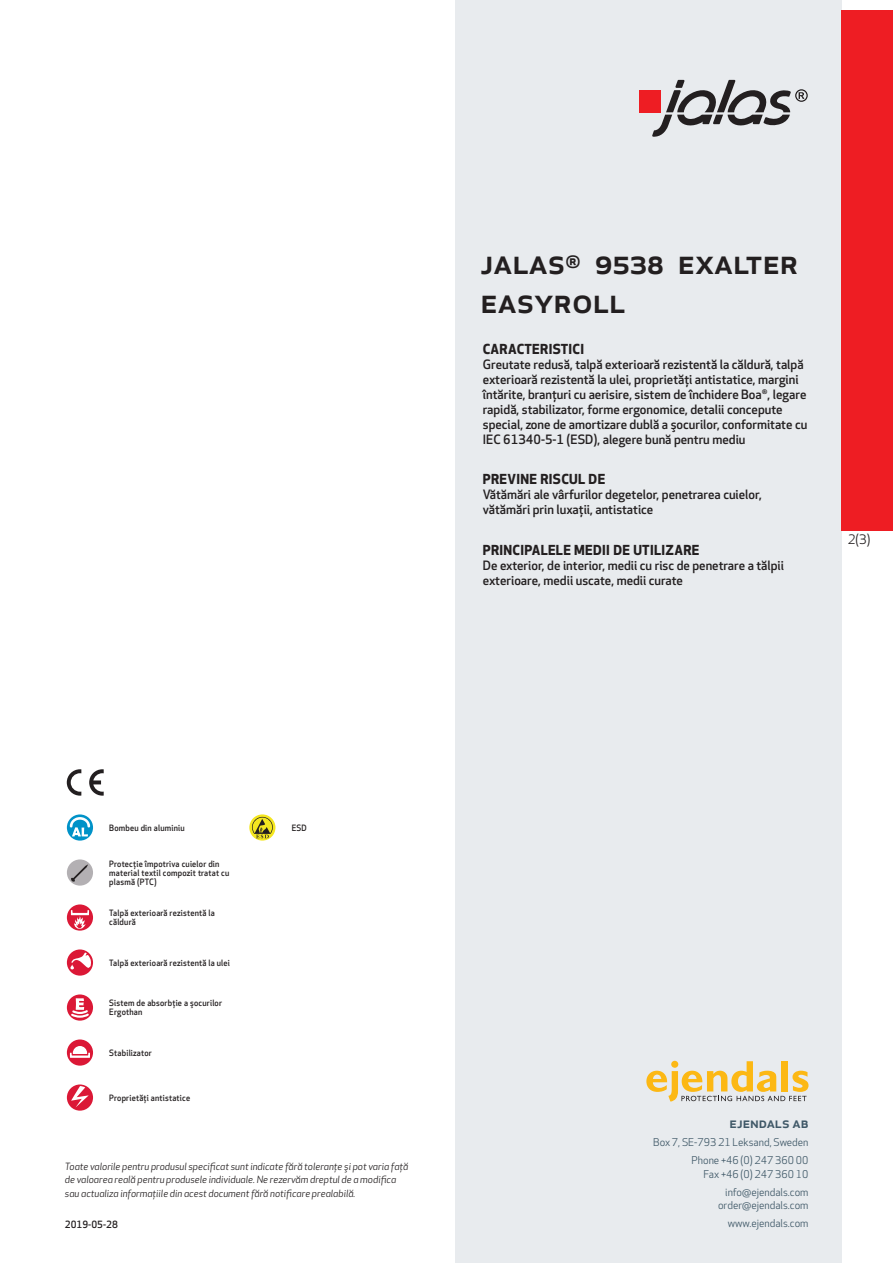
<style>
.page{position:relative;width:893px;height:1263px;background:#fff}
.page>*{position:absolute;margin:0;border:0;box-sizing:border-box;transform-origin:0 0}
.prodname{font:500 34.5px/39px "Apex New";color:#231f20}
.t1{font:500 15px "Apex New";color:#405968}
.Funktion_body{font:700 13.5px "Apex New";letter-spacing:.025em;color:#231f20}
.t2{font:12.75px "Apex New";color:#231f20}
.Funktion_body-2{font:500 12.6px/15px "Apex New";color:#231f20}
.t3{font:10.5px/18px "Apex New";color:#405968;text-align:right}
.t4{font:italic 9.75px/13.5px "Apex New";color:#231f20}
.Sidfot_datum{font:500 9.75px "Apex New";color:#231f20}
.Artikel{font:500 8.55px/9px "Apex New";letter-spacing:.025em;color:#231f20;scale:.95 1}
</style>
<div class="page">
<div style="left:455px;top:0;width:387px;height:1263px;background:#e8ebee"></div>
<svg style="left:646px;top:1061px;width:162px;height:40px"></svg>
<div style="left:842px;top:11px;width:51px;height:520px;background:#ee1d23"></div>
<div style="left:639px;top:90px;width:22px;height:22px;background:#ee1d23"></div>
<svg style="left:652px;top:80px;width:156px;height:57px"></svg>
<svg style="left:67px;top:814px;width:26px;height:27px"></svg>
<svg style="left:70px;top:817px;width:20px;height:19px"></svg>
<div style="left:67px;top:859px;width:26px;height:27px;background:#b3b0b3;border-radius:50%"></div>
<svg style="left:71px;top:864px;width:17px;height:18px"></svg>
<svg style="left:67px;top:904px;width:26px;height:27px"></svg>
<svg style="left:71px;top:910px;width:18px;height:19px"></svg>
<svg style="left:67px;top:949px;width:26px;height:27px"></svg>
<svg style="left:70px;top:952px;width:21px;height:17px"></svg>
<svg style="left:67px;top:994px;width:26px;height:27px"></svg>
<svg style="left:69px;top:998px;width:22px;height:21px"></svg>
<div style="left:67px;top:1039px;width:26px;height:27px;background:#db1836;border-radius:50%"></div>
<svg style="left:70px;top:1046px;width:20px;height:12px"></svg>
<svg style="left:67px;top:1084px;width:26px;height:27px"></svg>
<svg style="left:71px;top:1086px;width:18px;height:21px"></svg>
<svg style="left:249px;top:814px;width:26px;height:26px"></svg>
<svg style="left:252px;top:817px;width:21px;height:21px"></svg>
<svg style="left:89px;top:769px;width:15px;height:27px"></svg>
<svg style="left:67px;top:769px;width:14px;height:27px"></svg>
<p class="prodname" style="left:480px;top:241px;width:319px">JALAS<sup>®</sup> 9538 Exalter<br>Easyroll</p>
<p class="Funktion_body" style="left:483px;top:339px;width:103px">CARACTERISTICI</p>
<p class="Funktion_body-2" style="left:483px;top:356px;width:326px">Greutate redusă, talpă exterioară rezistentă la căldură, talpă exterioară rezistentă la ulei, proprietăţi antistatice, margini întărite, branțuri cu aerisire, sistem de închidere Boa<sup>®</sup>, legare rapidă, stabilizator, forme ergonomice, detalii concepute special, zone de amortizare dublă a şocurilor, conformitate cu IEC 61340-5-1 (ESD), alegere bună pentru mediu</p>
<p class="Funktion_body" style="left:483px;top:470px;width:124px">PREVINE RISCUL DE</p>
<p class="Funktion_body-2" style="left:483px;top:487px;width:280px">Vătămări ale vârfurilor degetelor, penetrarea cuielor, vătămări prin luxaţii, antistatice</p>
<p class="Funktion_body" style="left:483px;top:540px;width:218px">PRINCIPALELE MEDII DE UTILIZARE</p>
<p class="Funktion_body-2" style="left:483px;top:558px;width:303px">De exterior, de interior, medii cu risc de penetrare a tălpii exterioare, medii uscate, medii curate</p>
<p class="t2" style="left:848px;top:531px;width:24px">2(3)</p>
<p class="Artikel" style="left:109px;top:823px;width:81px">Bombeu din aluminiu</p>
<p class="Artikel" style="left:109px;top:859px;width:128px">Protecţie împotriva cuielor din material textil compozit tratat cu plasmă (PTC)</p>
<p class="Artikel" style="left:109px;top:909px;width:113px">Talpă exterioară rezistentă la căldură</p>
<p class="Artikel" style="left:109px;top:958px;width:129px">Talpă exterioară rezistentă la ulei</p>
<p class="Artikel" style="left:109px;top:999px;width:120px">Sistem de absorbţie a şocurilor<br>Ergothan</p>
<p class="Artikel" style="left:109px;top:1048px;width:46px">Stabilizator</p>
<p class="Artikel" style="left:109px;top:1093px;width:87px">Proprietăţi antistatice</p>
<p class="Artikel" style="left:292px;top:823px;width:17px">ESD</p>
<p class="t4" style="left:65px;top:1159px;width:345px">Toate valorile pentru produsul specificat sunt indicate fără toleranţe şi pot varia faţă de valoarea reală pentru produsele individuale. Ne rezervăm dreptul de a modifica sau actualiza informaţiile din acest document fără notificare prealabilă.</p>
<p class="Sidfot_datum" style="left:65px;top:1218px;width:54px">2019-05-28</p>
<p class="t1" style="left:729px;top:1113px;width:80px">ejendals ab</p>
<p class="t3" style="left:653px;top:1133px;width:157px">Box 7, SE-793 21 Leksand, Sweden<br>Phone +46 (0) 247 360 00</p>
<p class="t3" style="left:703px;top:1165px;width:107px">Fax +46 (0) 247 360 10 info@ejendals.com</p>
<p class="t3" style="left:718px;top:1196px;width:92px">order@ejendals.com</p>
<p class="t3" style="left:728px;top:1215px;width:82px">www.ejendals.com</p>
</div>
